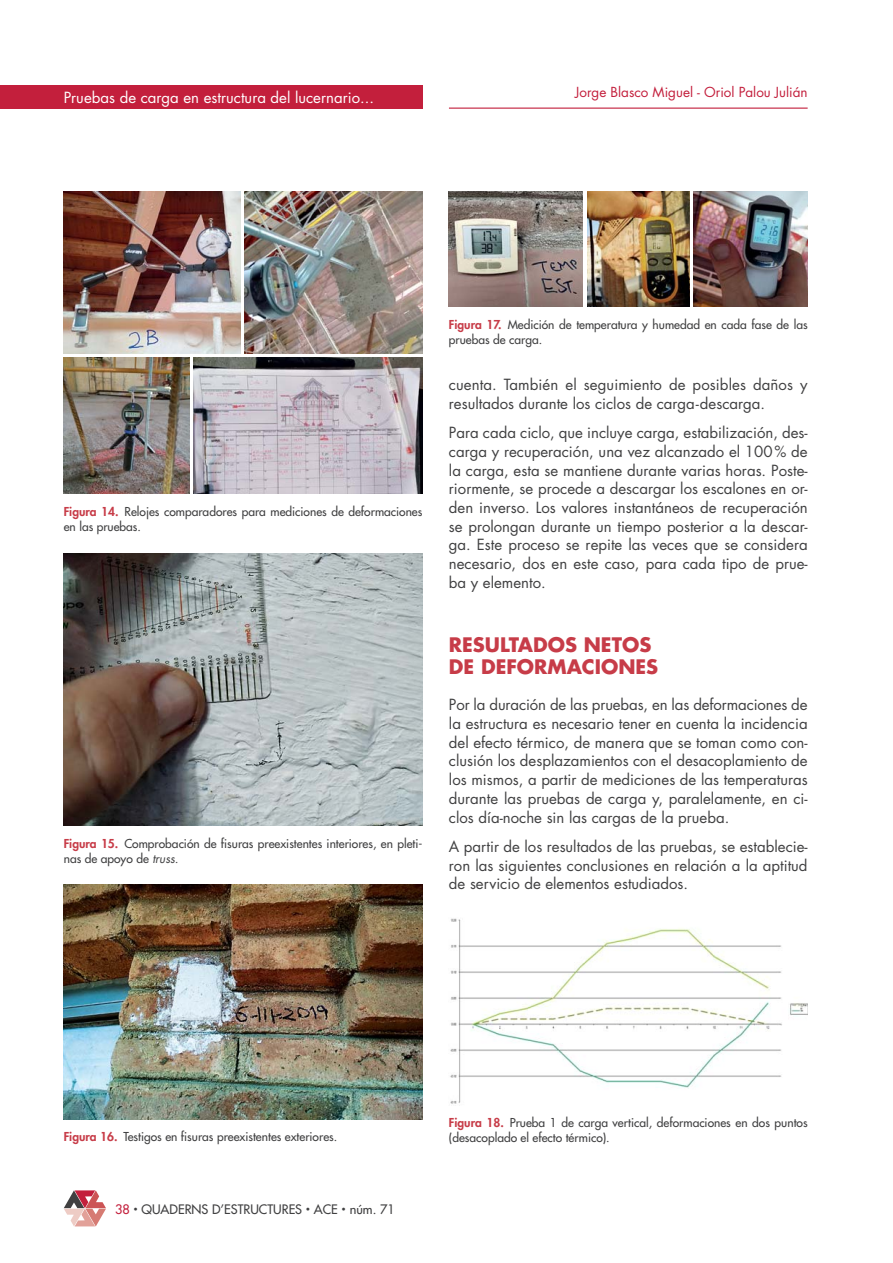
<style>
.page{position:relative;width:893px;height:1263px;background:#fff}
.page>*{position:absolute;margin:0;border:0;box-sizing:border-box;transform-origin:0 0}
.t1{font:700 19.5px/22.5px "Futura Std";color:#c73c48}
.t2{font:15px/18.8px "Futura Std";color:#404041;text-align:justify}
.t3{font:15px "Futura Std";color:#fff}
.t4{font:13.5px "Futura Std";color:#c31f3c}
.t5{font:500 12.75px "Futura Std";color:#404041}
.t6{font:500 12px/15px "Futura Std";color:#404041}
.s1{font-weight:800;color:#c73c48}
.s2{font-weight:400;font-style:italic}
.s3{color:#c31f3c}
.s4{font-size:7.65px}
</style>
<div class="page">
<hr style="left:449px;top:108px;width:358px;height:1px;background:#c31f3c">
<div style="left:0;top:85px;width:422px;height:24px;background:#c31f3c"></div>
<svg style="left:64px;top:1190px;width:42px;height:37px"></svg>
<img style="left:245px;top:192px;width:177px;height:161px">
<img style="left:64px;top:192px;width:177px;height:161px">
<img style="left:64px;top:357px;width:126px;height:136px">
<img style="left:64px;top:553px;width:358px;height:273px">
<img style="left:194px;top:357px;width:228px;height:136px">
<img style="left:64px;top:884px;width:358px;height:235px">
<img style="left:693px;top:192px;width:114px;height:114px">
<img style="left:449px;top:192px;width:134px;height:114px">
<img style="left:587px;top:192px;width:102px;height:114px">
<img style="left:450px;top:918px;width:357px;height:186px">
<p class="t3" style="left:64px;top:91px;width:312px">Pruebas de carga en estructura del lucernario...</p>
<p class="t4" style="left:575px;top:85px;width:234px">Jorge Blasco Miguel - Oriol Palou Julián</p>
<p class="t6" style="left:64px;top:505px;width:360px"><span class="s1">Figura 14.</span> Relojes comparadores para mediciones de deformaciones en las pruebas.</p>
<p class="t6" style="left:64px;top:837px;width:360px"><span class="s1">Figura 15.</span> Comprobación de fisuras preexistentes interiores, en pleti&shy;nas de apoyo de <span class="s2">truss.</span></p>
<p class="t6" style="left:449px;top:318px;width:360px"><span class="s1">Figura 17.</span> Medición de temperatura y humedad en cada fase de las pruebas de carga.</p>
<p class="t2" style="left:449px;top:376px;width:360px">cuenta. También el seguimiento de posibles daños y resultados durante los ciclos de carga-descarga.</p>
<p class="t2" style="left:449px;top:424px;width:360px">Para cada ciclo, que incluye carga, estabilización, des&shy;carga y recuperación, una vez alcanzado el 100 % de la carga, esta se mantiene durante varias horas. Poste&shy;riormente, se procede a descargar los escalones en or&shy;den inverso. Los valores instantáneos de recuperación se prolongan durante un tiempo posterior a la descar&shy;ga. Este proceso se repite las veces que se considera necesario, dos en este caso, para cada tipo de prue&shy;ba y elemento.</p>
<h1 class="t1" style="left:449px;top:635px;width:211px">RESULTADOS NETOS<br>DE DEFORMACIONES</h1>
<p class="t2" style="left:449px;top:696px;width:360px">Por la duración de las pruebas, en las deformaciones de la estructura es necesario tener en cuenta la incidencia del efecto térmico, de manera que se toman como con&shy;clusión los desplazamientos con el desacoplamiento de los mismos, a partir de mediciones de las temperaturas durante las pruebas de carga y, paralelamente, en ci&shy;clos día-noche sin las cargas de la prueba.</p>
<p class="t2" style="left:449px;top:838px;width:360px">A partir de los resultados de las pruebas, se establecie&shy;ron las siguientes conclusiones en relación a la aptitud de servicio de elementos estudiados.</p>
<p class="t6" style="left:64px;top:1130px;width:275px"><span class="s1">Figura 16.</span> Testigos en fisuras preexistentes exteriores.</p>
<p class="t5" style="left:115px;top:1203px;width:281px"><span class="s3">38</span> <span class="s4">•</span> QUADERNS D’ESTRUCTURES <span class="s4">•</span> ACE <span class="s4">•</span> núm. 71</p>
<p class="t6" style="left:449px;top:1115px;width:360px"><span class="s1">Figura 18.</span> Prueba 1 de carga vertical, deformaciones en dos puntos (desacoplado el efecto térmico).</p>
</div>
